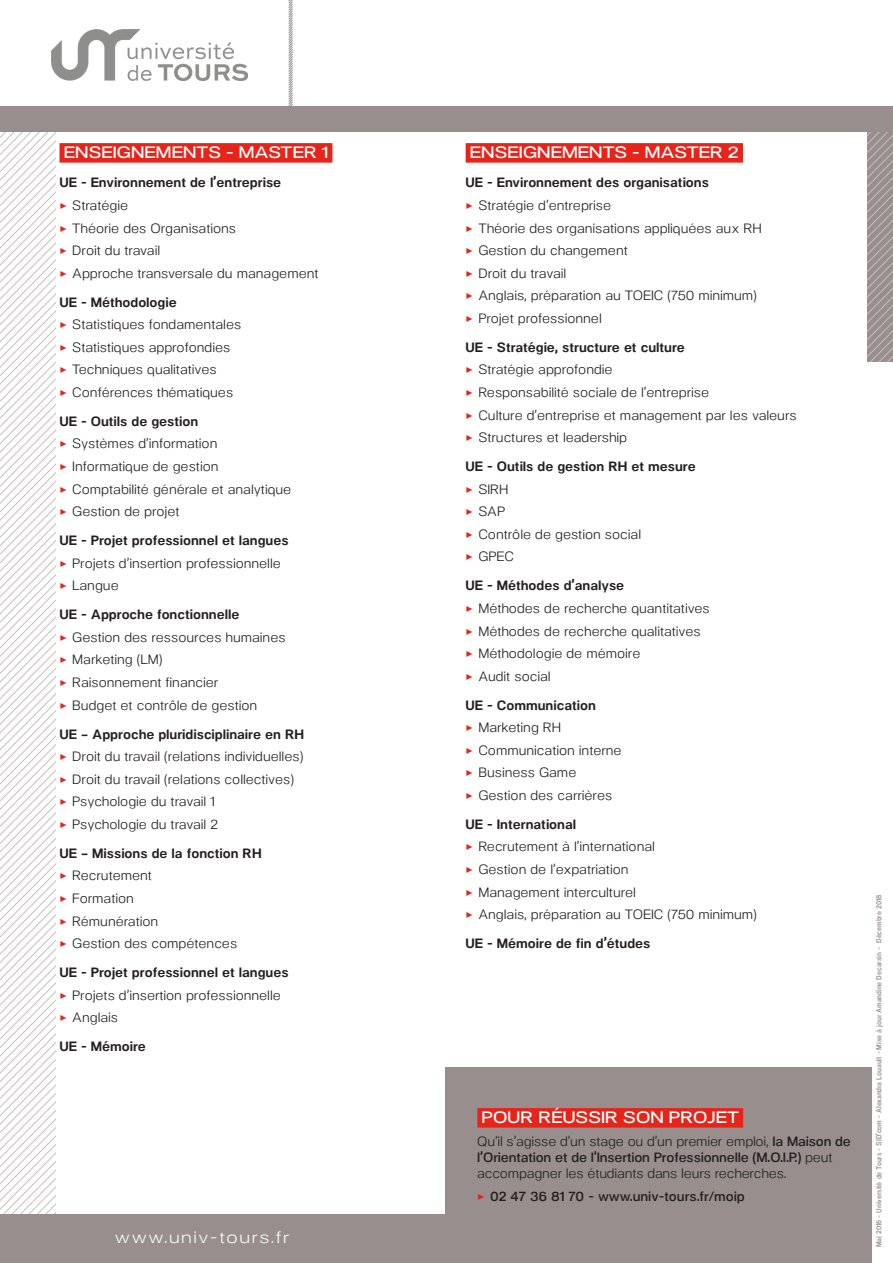
<style>
.page{position:relative;width:893px;height:1263px;background:#fff}
.page>*{position:absolute;margin:0;border:0;box-sizing:border-box;transform-origin:0 0}
.DEG_stabilo{font:600 16.5px "Neo Gram Extended";letter-spacing:.01em;color:#fff}
.t1{font:16.5px "Neo Gram Extended";letter-spacing:.1em;color:#fff}
.t2{font:13.5px/16.2px "Neo Gram";color:#231f20}
.Parag_sdt{font:700 13.5px "Neo Gram";color:#231f20}
.t3{font:600 13.5px "Neo Gram";color:#231f20}
.t4{font:600 7.5px "Neo Gram Condensed";letter-spacing:-.01em;color:#988e8e}
.s1{color:#e72419}
.s2{font-weight:600}
</style>
<div class="page">
<svg style="left:0;top:132px;width:55px;height:1082px"></svg>
<svg style="left:288px;top:0;width:5px;height:106px"></svg>
<svg style="left:867px;top:132px;width:26px;height:229px;background:#9f9695"></svg>
<div style="left:0;top:1214px;width:446px;height:49px;background:#988e8e"></div>
<div style="left:445px;top:1067px;width:427px;height:196px;background:#988e8e"></div>
<div style="left:0;top:106px;width:893px;height:26px;background:#988e8e"></div>
<img style="left:51px;top:30px;width:196px;height:51px">
<div style="left:477px;top:1108px;width:266px;height:19px;background:#e72419"></div>
<div style="left:60px;top:143px;width:272px;height:20px;background:#e72419"></div>
<div style="left:466px;top:143px;width:277px;height:20px;background:#e72419"></div>
<p class="DEG_stabilo" style="left:64px;top:141px;width:266px">ENSEIGNEMENTS - MASTER 1</p>
<p class="Parag_sdt" style="left:60px;top:173px;width:223px">UE - Environnement de l’entreprise</p>
<p class="t2" style="left:60px;top:196px;width:70px"><span class="s1">✓</span> Stratégie</p>
<p class="t2" style="left:60px;top:219px;width:178px"><span class="s1">✓</span> Théorie des Organisations</p>
<p class="t2" style="left:60px;top:241px;width:102px"><span class="s1">✓</span> Droit du travail</p>
<p class="t2" style="left:60px;top:264px;width:261px"><span class="s1">✓</span> Approche transversale du management</p>
<p class="Parag_sdt" style="left:60px;top:292px;width:119px">UE - Méthodologie</p>
<p class="t2" style="left:60px;top:315px;width:183px"><span class="s1">✓</span> Statistiques fondamentales</p>
<p class="t2" style="left:60px;top:338px;width:172px"><span class="s1">✓</span> Statistiques approfondies</p>
<p class="t2" style="left:60px;top:361px;width:159px"><span class="s1">✓</span> Techniques qualitatives</p>
<p class="t2" style="left:60px;top:383px;width:175px"><span class="s1">✓</span> Conférences thématiques</p>
<p class="Parag_sdt" style="left:60px;top:411px;width:140px">UE - Outils de gestion</p>
<p class="t2" style="left:60px;top:435px;width:159px"><span class="s1">✓</span> Systèmes d’information</p>
<p class="t2" style="left:60px;top:457px;width:160px"><span class="s1">✓</span> Informatique de gestion</p>
<p class="t2" style="left:60px;top:480px;width:233px"><span class="s1">✓</span> Comptabilité générale et analytique</p>
<p class="t2" style="left:60px;top:502px;width:121px"><span class="s1">✓</span> Gestion de projet</p>
<p class="Parag_sdt" style="left:60px;top:530px;width:231px">UE - Projet professionnel et langues</p>
<p class="t2" style="left:60px;top:554px;width:223px"><span class="s1">✓</span> Projets d’insertion professionnelle</p>
<p class="t2" style="left:60px;top:577px;width:61px"><span class="s1">✓</span> Langue</p>
<p class="Parag_sdt" style="left:60px;top:605px;width:181px">UE - Approche fonctionnelle</p>
<p class="t2" style="left:60px;top:628px;width:228px"><span class="s1">✓</span> Gestion des ressources humaines</p>
<p class="t2" style="left:60px;top:651px;width:104px"><span class="s1">✓</span> Marketing (LM)</p>
<p class="t2" style="left:60px;top:673px;width:160px"><span class="s1">✓</span> Raisonnement financier</p>
<p class="t2" style="left:60px;top:696px;width:199px"><span class="s1">✓</span> Budget et contrôle de gestion</p>
<p class="Parag_sdt" style="left:60px;top:724px;width:246px">UE – Approche pluridisciplinaire en RH</p>
<p class="t2" style="left:60px;top:747px;width:245px"><span class="s1">✓</span> Droit du travail (relations individuelles)</p>
<p class="t2" style="left:60px;top:770px;width:236px"><span class="s1">✓</span> Droit du travail (relations collectives)</p>
<p class="t2" style="left:60px;top:793px;width:157px"><span class="s1">✓</span> Psychologie du travail 1</p>
<p class="t2" style="left:60px;top:815px;width:160px"><span class="s1">✓</span> Psychologie du travail 2</p>
<p class="Parag_sdt" style="left:60px;top:843px;width:204px">UE – Missions de la fonction RH</p>
<p class="t2" style="left:60px;top:867px;width:94px"><span class="s1">✓</span> Recrutement</p>
<p class="t2" style="left:60px;top:889px;width:76px"><span class="s1">✓</span> Formation</p>
<p class="t2" style="left:60px;top:912px;width:100px"><span class="s1">✓</span> Rémunération</p>
<p class="t2" style="left:60px;top:934px;width:179px"><span class="s1">✓</span> Gestion des compétences</p>
<p class="Parag_sdt" style="left:60px;top:962px;width:231px">UE - Projet professionnel et langues</p>
<p class="t2" style="left:60px;top:986px;width:223px"><span class="s1">✓</span> Projets d’insertion professionnelle</p>
<p class="t2" style="left:60px;top:1008px;width:60px"><span class="s1">✓</span> Anglais</p>
<p class="Parag_sdt" style="left:60px;top:1036px;width:88px">UE - Mémoire</p>
<p class="t1" style="left:115px;top:1225px;width:175px">www.univ-tours.fr</p>
<p class="DEG_stabilo" style="left:470px;top:141px;width:270px">ENSEIGNEMENTS - MASTER 2</p>
<p class="Parag_sdt" style="left:466px;top:173px;width:245px">UE - Environnement des organisations</p>
<p class="t2" style="left:466px;top:196px;width:147px"><span class="s1">✓</span> Stratégie d’entreprise</p>
<p class="t2" style="left:466px;top:219px;width:298px"><span class="s1">✓</span> Théorie des organisations appliquées aux RH</p>
<p class="t2" style="left:466px;top:241px;width:164px"><span class="s1">✓</span> Gestion du changement</p>
<p class="t2" style="left:466px;top:264px;width:102px"><span class="s1">✓</span> Droit du travail</p>
<p class="t2" style="left:466px;top:287px;width:293px"><span class="s1">✓</span> Anglais, préparation au TOEIC (750 minimum)</p>
<p class="t2" style="left:466px;top:309px;width:138px"><span class="s1">✓</span> Projet professionnel</p>
<p class="Parag_sdt" style="left:466px;top:337px;width:221px">UE - Stratégie, structure et culture</p>
<p class="t2" style="left:466px;top:361px;width:148px"><span class="s1">✓</span> Stratégie approfondie</p>
<p class="t2" style="left:466px;top:383px;width:245px"><span class="s1">✓</span> Responsabilité sociale de l’entreprise</p>
<p class="t2" style="left:466px;top:406px;width:333px"><span class="s1">✓</span> Culture d’entreprise et management par les valeurs</p>
<p class="t2" style="left:466px;top:428px;width:163px"><span class="s1">✓</span> Structures et leadership</p>
<p class="Parag_sdt" style="left:466px;top:456px;width:232px">UE - Outils de gestion RH et mesure</p>
<p class="t2" style="left:466px;top:480px;width:44px"><span class="s1">✓</span> SIRH</p>
<p class="t2" style="left:466px;top:502px;width:41px"><span class="s1">✓</span> SAP</p>
<p class="t2" style="left:466px;top:525px;width:177px"><span class="s1">✓</span> Contrôle de gestion social</p>
<p class="t2" style="left:466px;top:548px;width:50px"><span class="s1">✓</span> GPEC</p>
<p class="Parag_sdt" style="left:466px;top:576px;width:160px">UE - Méthodes d’analyse</p>
<p class="t2" style="left:466px;top:599px;width:246px"><span class="s1">✓</span> Méthodes de recherche quantitatives</p>
<p class="t2" style="left:466px;top:622px;width:237px"><span class="s1">✓</span> Méthodes de recherche qualitatives</p>
<p class="t2" style="left:466px;top:644px;width:176px"><span class="s1">✓</span> Méthodologie de mémoire</p>
<p class="t2" style="left:466px;top:667px;width:86px"><span class="s1">✓</span> Audit social</p>
<p class="Parag_sdt" style="left:466px;top:695px;width:132px">UE - Communication</p>
<p class="t2" style="left:466px;top:718px;width:97px"><span class="s1">✓</span> Marketing RH</p>
<p class="t2" style="left:466px;top:741px;width:158px"><span class="s1">✓</span> Communication interne</p>
<p class="t2" style="left:466px;top:764px;width:112px"><span class="s1">✓</span> Business Game</p>
<p class="t2" style="left:466px;top:786px;width:148px"><span class="s1">✓</span> Gestion des carrières</p>
<p class="Parag_sdt" style="left:466px;top:814px;width:112px">UE - International</p>
<p class="t2" style="left:466px;top:838px;width:191px"><span class="s1">✓</span> Recrutement à l’international</p>
<p class="t2" style="left:466px;top:860px;width:164px"><span class="s1">✓</span> Gestion de l’expatriation</p>
<p class="t2" style="left:466px;top:883px;width:172px"><span class="s1">✓</span> Management interculturel</p>
<p class="t2" style="left:466px;top:905px;width:293px"><span class="s1">✓</span> Anglais, préparation au TOEIC (750 minimum)</p>
<p class="Parag_sdt" style="left:466px;top:933px;width:186px">UE - Mémoire de fin d’études</p>
<p class="DEG_stabilo" style="left:482px;top:1105px;width:259px">POUR RÉUSSIR SON PROJET</p>
<p class="t2" style="left:477px;top:1132px;width:375px">Qu’il s’agisse d’un stage ou d’un premier emploi, <span class="s2">la Maison de l’Orientation et de l’Insertion Professionnelle (M.O.I.P.)</span> peut accompagner les étudiants dans leurs recherches.</p>
<p class="t3" style="left:477px;top:1186px;width:269px"><span class="s1">✓</span> 02 47 36 81 70 - www.univ-tours.fr/moip</p>
<p class="t4" style="left:873px;top:1247px;width:355px;rotate:-90deg">Mai 2016 - Université de Tours - SID’com - Alexandra Louault - Mise à jour Amandine Decarsin - Décembre 2018</p>
</div>
